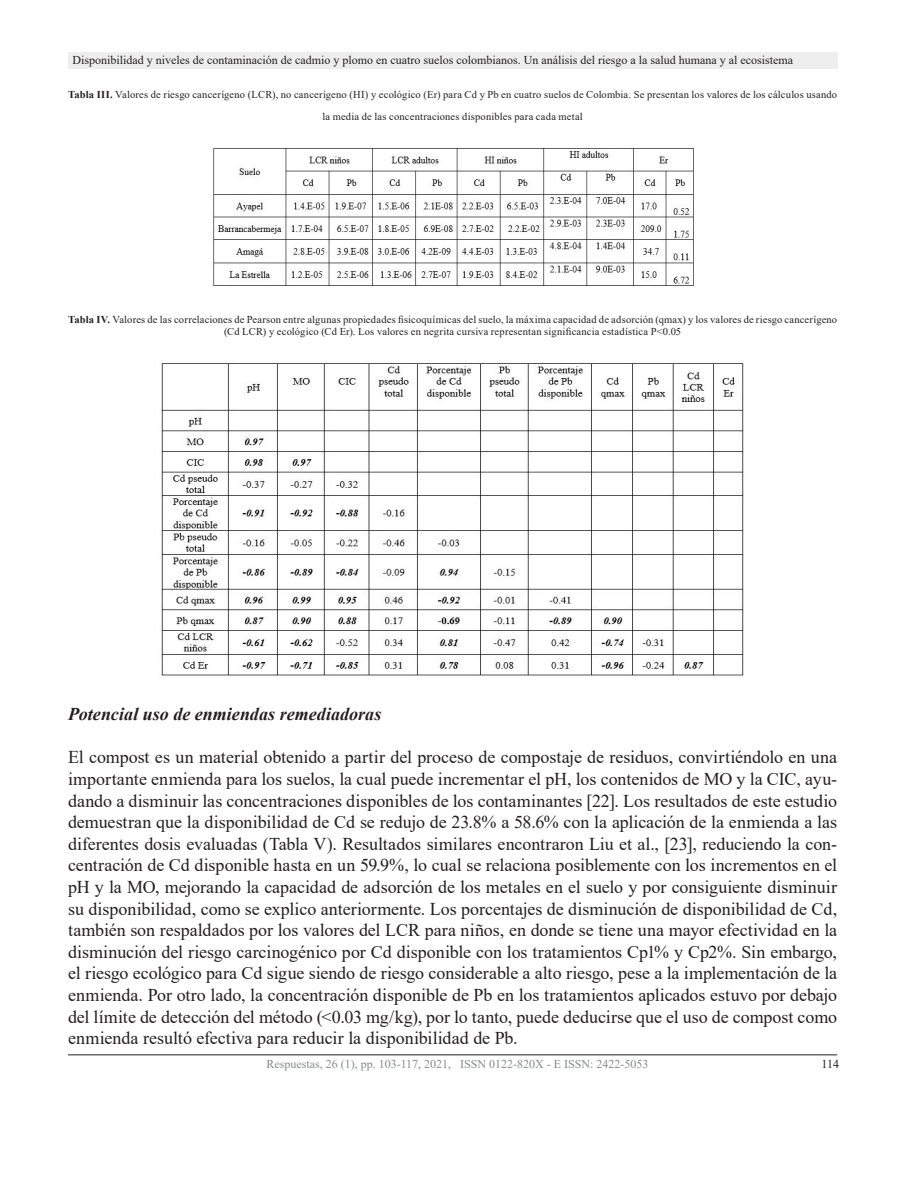
<style>
.page{position:relative;width:918px;height:1188px;background:#fff}
.page>*{position:absolute;margin:0;border:0;box-sizing:border-box;transform-origin:0 0}
.t1{font:18px/21.6px "Times New Roman";color:#231f20;text-align:justify}
.t2{font:italic 700 18px "Times New Roman";letter-spacing:.005em;color:#231f20}
.t3{font:12px "Times New Roman";color:#231f20}
.t4{font:12px "Times New Roman";color:#868a8b}
.t5{font:10.5px/21.6px "Times New Roman";letter-spacing:.015em;color:#231f20;text-align:center}
.s1{font-weight:700}
</style>
<div class="page">
<div style="left:68px;top:52px;width:769px;height:17px;background:#eeeeef"></div>
<hr style="left:68px;top:1054px;width:769px;height:1px;background:#231f20">
<img style="left:213px;top:148px;width:481px;height:138px">
<img style="left:160px;top:361px;width:584px;height:316px">
<p class="t3" style="left:73px;top:51px;width:722px">Disponibilidad y niveles de contaminación de cadmio y plomo en cuatro suelos colombianos. Un análisis del riesgo a la salud humana y al ecosistema</p>
<p class="t5" style="left:68px;top:84px;width:771px"><span class="s1">Tabla III.</span> Valores de riesgo cancerígeno (LCR), no cancerígeno (HI) y ecológico (Er) para Cd y Pb en cuatro suelos de Colombia. Se presentan los valores de los cálculos usando la media de las concentraciones disponibles para cada metal</p>
<p class="t5" style="left:68px;top:313px;width:771px;line-height:12.6px"><span class="s1">Tabla IV.</span> Valores de las correlaciones de Pearson entre algunas propiedades fisicoquímicas del suelo, la máxima capacidad de adsorción (qmax) y los valores de riesgo cancerígeno (Cd LCR) y ecológico (Cd Er). Los valores en negrita cursiva representan significancia estadística P&lt;0.05</p>
<p class="t2" style="left:68px;top:702px;width:315px">Potencial uso de enmiendas remediadoras</p>
<p class="t1" style="left:68px;top:746px;width:771px">El compost es un material obtenido a partir del proceso de compostaje de residuos, convirtiéndolo en una importante enmienda para los suelos, la cual puede incrementar el pH, los contenidos de MO y la CIC, ayu&shy;dando a disminuir las concentraciones disponibles de los contaminantes [22]. Los resultados de este estudio demuestran que la disponibilidad de Cd se redujo de 23.8% a 58.6% con la aplicación de la enmienda a las diferentes dosis evaluadas (Tabla V). Resultados similares encontraron Liu et al., [23], reduciendo la con&shy;centración de Cd disponible hasta en un 59.9%, lo cual se relaciona posiblemente con los incrementos en el pH y la MO, mejorando la capacidad de adsorción de los metales en el suelo y por consiguiente disminuir su disponibilidad, como se explico anteriormente. Los porcentajes de disminución de disponibilidad de Cd, también son respaldados por los valores del LCR para niños, en donde se tiene una mayor efectividad en la disminución del riesgo carcinogénico por Cd disponible con los tratamientos Cp1% y Cp2%. Sin embargo, el riesgo ecológico para Cd sigue siendo de riesgo considerable a alto riesgo, pese a la implementación de la enmienda. Por otro lado, la concentración disponible de Pb en los tratamientos aplicados estuvo por debajo del límite de detección del método (&lt;0.03 mg/kg), por lo tanto, puede deducirse que el uso de compost como enmienda resultó efectiva para reducir la disponibilidad de Pb.</p>
<p class="t4" style="left:266px;top:1056px;width:384px">Respuestas, 26 (1), pp. 103-117, 2021, ISSN 0122-820X - E ISSN: 2422-5053</p>
<p class="t3" style="left:821px;top:1056px;width:19px">114</p>
</div>
